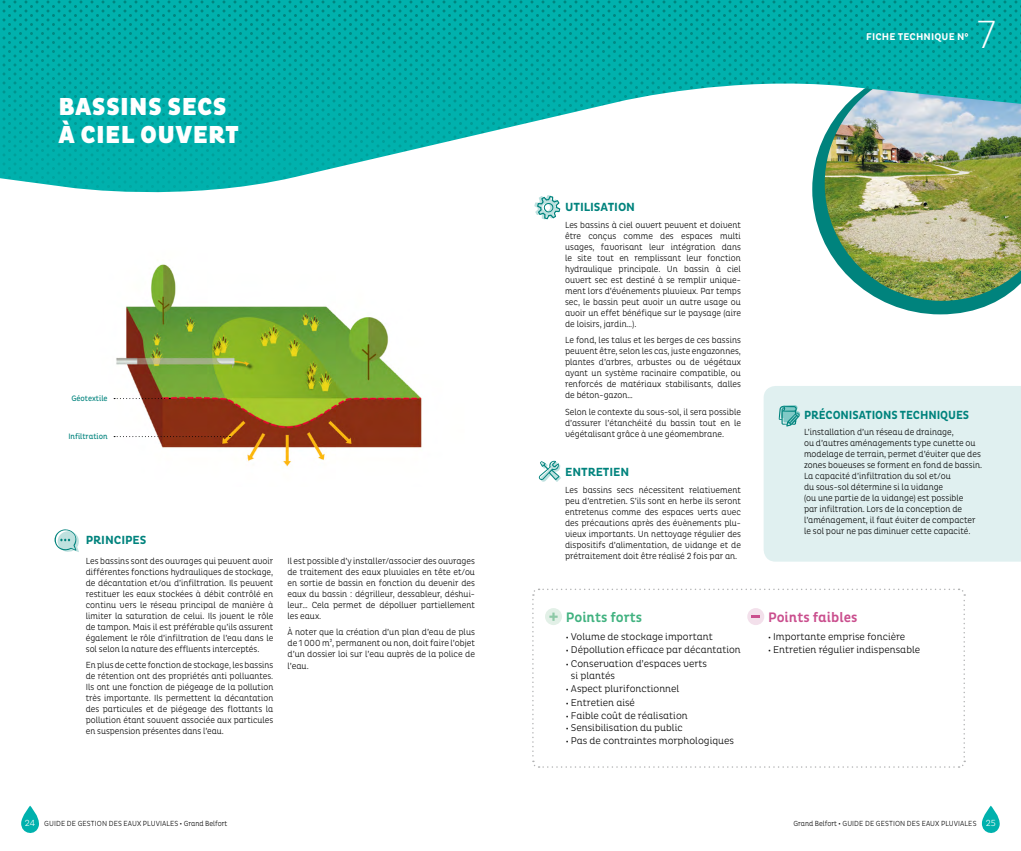
<style>
.page{position:relative;width:1021px;height:851px;background:#fff}
.page>*{position:absolute;margin:0;border:0;box-sizing:border-box;transform-origin:0 0}
.t1{font:200 40px "Pluto Cond";color:#fff}
.t2{font:900 25px/28px "Pluto Cond";letter-spacing:.015em;color:#fff}
.t3{font:500 14px "Pluto Cond";color:#ca4f8e}
.t4{font:500 14px "Pluto Cond";color:#41b280}
.t5{font:700 12px "Pluto Cond";letter-spacing:-.005em;color:#00837d}
.t6{font:700 12px "Pluto Cond";letter-spacing:-.005em;color:#00837d;scale:.95 1}
.t7{font:300 10px/12px "Pluto Cond";color:#000}
.t8{font:700 10px "Pluto Cond";letter-spacing:.015em;color:#fff}
.t9{font:300 9px/11px "Pluto Cond";color:#000;text-align:justify;scale:.95 1}
.t10{font:300 9px/11px "Pluto Cond";color:#000;text-align:justify;scale:.94 1}
.t11{font:300 9px/11.1px "Pluto Cond";color:#000;text-align:justify;scale:.96 1}
.t12{font:8px "Pluto Cond";color:#00837d;scale:.95 1}
.t13{font:300 7.5px "Pluto Cond";letter-spacing:.015em;color:#000;scale:.93 1}
.s1{font-size:9px;color:#fff}
.s2{font-family:"Pluto";font-weight:700}
</style>
<div class="page">
<svg style="left:21px;top:805px;width:18px;height:28px"></svg>
<svg style="left:981px;top:805px;width:19px;height:28px"></svg>
<svg style="left:813px;top:203px;width:184px;height:111px"></svg>
<img style="left:824px;top:203px;width:196px;height:98px">
<img style="left:113px;top:264px;width:309px;height:203px">
<svg style="left:0;top:0;width:1020px;height:203px;fill:#00b1ad"></svg>
<svg style="left:55px;top:529px;width:24px;height:23px"></svg>
<svg style="left:538px;top:460px;width:23px;height:22px"></svg>
<svg style="left:534px;top:195px;width:26px;height:24px"></svg>
<div style="left:763px;top:386px;width:257px;height:175px;background:#e0f0f0"></div>
<svg style="left:778px;top:405px;width:22px;height:21px"></svg>
<svg style="left:532px;top:588px;width:433px;height:180px"></svg>
<svg style="left:114px;top:436px;width:116px;height:1px"></svg>
<svg style="left:114px;top:398px;width:56px;height:1px"></svg>
<h2 class="t2" style="left:58px;top:93px;width:182px">BASSINS SECS<br>À CIEL OUVERT</h2>
<p class="t12" style="left:71px;top:393px;width:40px">Géotextile</p>
<p class="t12" style="left:68px;top:431px;width:43px">Infiltration</p>
<h3 class="t5" style="left:86px;top:533px;width:62px">PRINCIPES</h3>
<p class="t9" style="left:86px;top:555px;width:199px">Les bassins sont des ouvrages qui peuvent avoir différentes fonctions hydrauliques de stockage, de décantation et/ou d’infiltration. Ils peuvent restituer les eaux stockées à débit contrôlé en continu vers le réseau principal de manière à limiter la saturation de celui. Ils jouent le rôle de tampon. Mais il est préférable qu’ils assurent également le rôle d’infiltration de l’eau dans le sol selon la nature des effluents interceptés.</p>
<p class="t10" style="left:86px;top:659px;width:201px">En plus de cette fonction de stockage, les bassins de rétention ont des propriétés anti polluantes.<br>Ils ont une fonction de piégeage de la pollution très importante. Ils permettent la décantation des particules et de piégeage des flottants la pollution étant souvent associée aux particules en suspension présentes dans l’eau.</p>
<p class="t9" style="left:287px;top:555px;width:199px">Il est possible d’y installer/associer des ouvrages de traitement des eaux pluviales en tête et/ou en sortie de bassin en fonction du devenir des eaux du bassin : dégrilleur, dessableur, déshui&shy;leur… Cela permet de dépolluer partiellement les eaux.</p>
<p class="t11" style="left:287px;top:626px;width:197px">À noter que la création d’un plan d’eau de plus de 1 000 m², permanent ou non, doit faire l’objet d’un dossier loi sur l’eau auprès de la police de l’eau.</p>
<p class="t8" style="left:866px;top:31px;width:104px">FICHE TECHNIQUE N°</p>
<h1 class="t1" style="left:977px;top:12px;width:20px">7</h1>
<h3 class="t5" style="left:565px;top:200px;width:71px">UTILISATION</h3>
<p class="t9" style="left:565px;top:219px;width:187px">Les bassins à ciel ouvert peuvent et doivent être conçus comme des espaces multi usages, favorisant leur intégration dans le site tout en remplissant leur fonction hydraulique principale. Un bassin à ciel ouvert sec est destiné à se remplir unique&shy;ment lors d’événements pluvieux. Par temps sec, le bassin peut avoir un autre usage ou avoir un effet bénéfique sur le paysage (aire de loisirs, jardin…).</p>
<p class="t9" style="left:565px;top:335px;width:187px">Le fond, les talus et les berges de ces bassins peuvent être, selon les cas, juste engazonnes, plantes d’arbres, arbustes ou de végétaux ayant un système racinaire compatible, ou renforcés de matériaux stabilisants, dalles de béton-gazon…</p>
<p class="t9" style="left:565px;top:406px;width:187px">Selon le contexte du sous-sol, il sera possible d’assurer l’étanchéité du bassin tout en le végétalisant grâce à une géomembrane.</p>
<h3 class="t5" style="left:565px;top:465px;width:66px">ENTRETIEN</h3>
<p class="t9" style="left:565px;top:484px;width:187px">Les bassins secs nécessitent relativement peu d’entretien. S’ils sont en herbe ils seront entretenus comme des espaces verts avec des précautions après des évènements plu&shy;vieux importants. Un nettoyage régulier des dispositifs d’alimentation, de vidange et de prétraitement doit être réalisé 2 fois par an.</p>
<h3 class="t4" style="left:566px;top:609px;width:78px">Points forts</h3>
<p class="t7" style="left:566px;top:630px;width:148px">• Volume de stockage important</p>
<p class="t7" style="left:566px;top:644px;width:176px">• Dépollution efficace par décantation</p>
<p class="t7" style="left:571px;top:657px;width:138px;text-indent:-5px">• Conservation d’espaces verts si plantés</p>
<p class="t7" style="left:566px;top:682px;width:115px">• Aspect plurifonctionnel</p>
<p class="t7" style="left:566px;top:696px;width:71px">• Entretien aisé</p>
<p class="t7" style="left:566px;top:709px;width:123px">• Faible coût de réalisation</p>
<p class="t7" style="left:566px;top:721px;width:118px">• Sensibilisation du public</p>
<p class="t7" style="left:566px;top:735px;width:170px">• Pas de contraintes morphologiques</p>
<h3 class="t6" style="left:804px;top:407px;width:175px">PRÉCONISATIONS TECHNIQUES</h3>
<p class="t9" style="left:804px;top:427px;width:189px;text-align:left">L’installation d’un réseau de drainage,<br>ou d’autres aménagements type cunette ou modelage de terrain, permet d’éviter que des zones boueuses se forment en fond de bassin.<br>La capacité d’infiltration du sol et/ou<br>du sous-sol détermine si la vidange<br>(ou une partie de la vidange) est possible<br>par infiltration. Lors de la conception de l’aménagement, il faut éviter de compacter le sol pour ne pas diminuer cette capacité.</p>
<h3 class="t3" style="left:768px;top:609px;width:91px">Points faibles</h3>
<p class="t7" style="left:768px;top:630px;width:139px">• Importante emprise foncière</p>
<p class="t7" style="left:768px;top:644px;width:154px">• Entretien régulier indispensable</p>
<p class="t13" style="left:25px;top:819px;width:219px"><span class="s1">24</span> GUIDE DE GESTION DES EAUX PLUVIALES <span class="s2">∙</span> Grand Belfort</p>
<p class="t13" style="left:793px;top:819px;width:219px">Grand Belfort <span class="s2">∙</span> GUIDE DE GESTION DES EAUX PLUVIALES <span class="s1">25</span></p>
</div>
